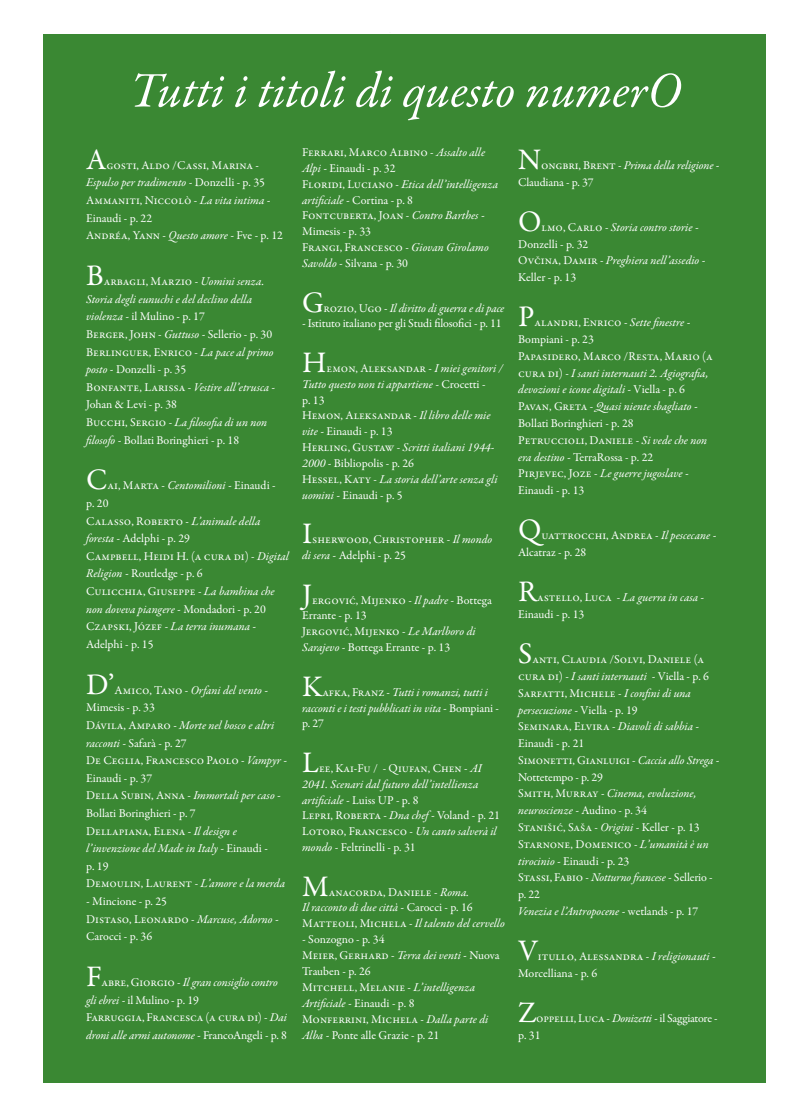
<style>
.page{position:relative;width:808px;height:1117px;background:#fff}
.page>*{position:absolute;margin:0;border:0;box-sizing:border-box;transform-origin:0 0}
.t1{font:italic 50px "Garamond Premr Pro";letter-spacing:-.005em;color:#fff}
.t2{font:30px "Garamond Premr Pro";color:#fff}
.t3{font:12px/17.6px "Garamond Premr Pro";color:#fff}
.t4{font:italic 12px/15.9px "Garamond Premr Pro";letter-spacing:-.01em;color:#fff}
.t5{font:12px/16.8px "Garamond Premr Pro";letter-spacing:-.02em;color:#fff}
.s1{font-style:italic}
.s2{font-style:normal}
</style>
<div class="page">
<div style="left:43px;top:34px;width:722px;height:1049px;background:#3a8833"></div>
<h1 class="t1" style="left:130px;top:59px;width:553px">Tutti i titoli di questo numerO</h1>
<h2 class="t2" style="left:86px;top:141px;width:22px">A</h2>
<p class="t3" style="left:86px;top:157px;width:198px;text-indent:20px">gosti, Aldo /Cassi, Marina -<br><span class="s1">Espulso per tradimento -</span> Donzelli - p. 35<br>Ammaniti, Niccolò - <span class="s1">La vita intima -<br></span>Einaudi - p. 22<br>Andréa, Yann - <span class="s1">Questo amore -</span> Fve - p. 12</p>
<h2 class="t2" style="left:86px;top:258px;width:19px">B</h2>
<p class="t3" style="left:86px;top:273px;width:191px;text-indent:18px">arbagli, Marzio - <span class="s1">Uomini senza.<br>Storia degli eunuchi e del declino della violenza -</span> il Mulino - p. 17<br>Berger, John - <span class="s1">Guttuso -</span> Sellerio - p. 30<br>Berlinguer, Enrico - <span class="s1">La pace al primo posto -</span> Donzelli - p. 35<br>Bonfante, Larissa - <span class="s1">Vestire all’etrusca - </span>Johan &amp; Levi - p. 38<br>Bucchi, Sergio - <span class="s1">La filosofia di un non filosofo -</span> Bollati Boringhieri - p. 18</p>
<h2 class="t2" style="left:86px;top:462px;width:23px">C</h2>
<p class="t3" style="left:86px;top:477px;width:204px;text-indent:22px">ai, Marta - <span class="s1">Centomilioni -</span> Einaudi -<br>p. 20<br>Calasso, Roberto - <span class="s1">L’animale della foresta -</span> Adelphi - p. 29<br>Campbell, Heidi H. (a cura di) - <span class="s1">Digital<br>Religion -</span> Routledge - p. 6<br>Culicchia, Giuseppe - <span class="s1">La bambina che non doveva piangere -</span> Mondadori - p. 20<br>Czapski, Józef - <span class="s1">La terra inumana -<br></span>Adelphi - p. 15</p>
<h2 class="t2" style="left:86px;top:666px;width:30px">D’</h2>
<p class="t3" style="left:86px;top:681px;width:202px;text-indent:29px">Amico, Tano - <span class="s1">Orfani del vento -<br></span>Mimesis - p. 33<br>Dávila, Amparo - <span class="s1">Morte nel bosco e altri racconti -</span> Safarà - p. 27<br>De Ceglia, Francesco Paolo - <span class="s1">Vampyr -<br></span>Einaudi - p. 37<br>Della Subin, Anna - <span class="s1">Immortali per caso -<br></span>Bollati Boringhieri - p. 7<br>Dellapiana, Elena - <span class="s1">Il design e l’invenzione del Made in Italy -</span> Einaudi -<br>p. 19<br>Demoulin, Laurent - <span class="s1">L’amore e la merda</span></p>
<p class="t3" style="left:86px;top:893px;width:194px"><span class="s1">-</span> Mincione - p. 25<br>Distaso, Leonardo - <span class="s1">Marcuse, Adorno -<br></span>Carocci - p. 36</p>
<h2 class="t2" style="left:86px;top:958px;width:17px">F</h2>
<p class="t3" style="left:86px;top:974px;width:202px;text-indent:16px">abre, Giorgio - <span class="s1">Il gran consiglio contro gli ebrei -</span> il Mulino - p. 19<br>Farruggia, Francesca (a cura di) - <span class="s1">Dai droni alle armi autonome -</span> FrancoAngeli - p. 8</p>
<p class="t3" style="left:302px;top:144px;width:197px;line-height:15.9px">Ferrari, Marco Albino - <span class="s1">Assalto alle<br>Alpi -</span> Einaudi - p. 32<br>Floridi, Luciano - <span class="s1">Etica dell’intelligenza artificiale -</span> Cortina - p. 8<br>Fontcuberta, Joan - <span class="s1">Contro Barthes -<br></span>Mimesis - p. 33<br>Frangi, Francesco - <span class="s1">Giovan Girolamo<br>Savoldo -</span> Silvana - p. 30</p>
<h2 class="t2" style="left:302px;top:284px;width:23px">G</h2>
<p class="t4" style="left:324px;top:300px;width:182px"><span class="s2">rozio, Ugo -</span> Il diritto di guerra e di pace</p>
<p class="t3" style="left:302px;top:315px;width:201px"><span class="s1">-</span> Istituto italiano per gli Studi filosofici - p. 11</p>
<h2 class="t2" style="left:302px;top:344px;width:26px">H</h2>
<p class="t4" style="left:302px;top:361px;width:202px;text-indent:24px"><span class="s2">emon, Aleksandar -</span> I miei genitori /<br>Tutto questo non ti appartiene - <span class="s2">Crocetti -<br>p. 13<br>Hemon, Aleksandar -</span> Il libro delle mie vite - <span class="s2">Einaudi - p. 13<br>Herling, Gustaw -</span> Scritti italiani 1944-<br>2000 - <span class="s2">Bibliopolis - p. 26<br>Hessel, Katy -</span> La storia dell’arte senza gli uomini - <span class="s2">Einaudi - p. 5</span></p>
<h2 class="t2" style="left:302px;top:516px;width:12px">I</h2>
<p class="t3" style="left:302px;top:532px;width:192px;line-height:15.9px;text-indent:10px">sherwood, Christopher - <span class="s1">Il mondo di sera -</span> Adelphi - p. 25</p>
<h2 class="t2" style="left:302px;top:576px;width:11px">J</h2>
<p class="t3" style="left:302px;top:592px;width:191px;line-height:15.9px;text-indent:10px">ergović, Mijenko - <span class="s1">Il padre -</span> Bottega<br>Errante - p. 13<br>Jergović, Mijenko - <span class="s1">Le Marlboro di<br>Sarajevo -</span> Bottega Errante - p. 13</p>
<h2 class="t2" style="left:302px;top:668px;width:22px">K</h2>
<p class="t4" style="left:302px;top:684px;width:198px;text-indent:20px"><span class="s2">afka, Franz -</span> Tutti i romanzi, tutti i racconti e i testi pubblicati in vita - <span class="s2">Bompiani - p. 27</span></p>
<h2 class="t2" style="left:302px;top:744px;width:18px">L</h2>
<p class="t3" style="left:302px;top:760px;width:199px;line-height:15.9px;text-indent:17px">ee, Kai-Fu / - Qiufan, Chen - <span class="s1">AI 2041. Scenari dal futuro dell’intellienza artificiale -</span> Luiss UP - p. 8<br>Lepri, Roberta - <span class="s1">Dna chef -</span> Voland - p. 21<br>Lotoro, Francesco - <span class="s1">Un canto salverà il mondo -</span> Feltrinelli - p. 31</p>
<h2 class="t2" style="left:302px;top:868px;width:28px">M</h2>
<p class="t3" style="left:302px;top:884px;width:204px;line-height:15.9px;text-indent:27px">anacorda, Daniele - <span class="s1">Roma.<br>Il racconto di due città -</span> Carocci - p. 16<br>Matteoli, Michela - <span class="s1">Il talento del cervello</span></p>
<p class="t3" style="left:302px;top:932px;width:199px;line-height:15.9px"><span class="s1">-</span> Sonzogno - p. 34<br>Meier, Gerhard - <span class="s1">Terra dei venti -</span> Nuova<br>Trauben - p. 26<br>Mitchell, Melanie - <span class="s1">L’intelligenza<br>Artificiale -</span> Einaudi - p. 8<br>Monferrini, Michela - <span class="s1">Dalla parte di<br>Alba -</span> Ponte alle Grazie - p. 21</p>
<h2 class="t2" style="left:518px;top:141px;width:25px">N</h2>
<p class="t3" style="left:518px;top:157px;width:203px;line-height:16.8px;text-indent:23px">ongbri, Brent - <span class="s1">Prima della religione -<br></span>Claudiana - p. 37</p>
<h2 class="t2" style="left:518px;top:203px;width:25px">O</h2>
<p class="t3" style="left:518px;top:219px;width:189px;line-height:16.8px;text-indent:23px">lmo, Carlo - <span class="s1">Storia contro storie -<br></span>Donzelli - p. 32<br>Ovčina, Damir - <span class="s1">Preghiera nell’assedio -<br></span>Keller - p. 13</p>
<h2 class="t2" style="left:518px;top:299px;width:18px">P</h2>
<p class="t3" style="left:518px;top:314px;width:196px;line-height:16.8px;text-indent:16px">alandri, Enrico - <span class="s1">Sette finestre -<br></span>Bompiani - p. 23<br>Papasidero, Marco /Resta, Mario (a cura di) - <span class="s1">I santi internauti 2. Agiografia, devozioni e icone digitali -</span> Viella - p. 6<br>Pavan, Greta - <span class="s1">Quasi niente sbagliato -<br></span>Bollati Boringhieri - p. 28<br>Petruccioli, Daniele - <span class="s1">Si vede che non era destino -</span> TerraRossa - p. 22<br>Pirjevec, Joze - <span class="s1">Le guerre jugoslave -<br></span>Einaudi - p. 13</p>
<h2 class="t2" style="left:518px;top:512px;width:25px">Q</h2>
<p class="t3" style="left:518px;top:527px;width:200px;line-height:16.8px;text-indent:23px">uattrocchi, Andrea - <span class="s1">Il pescecane -<br></span>Alcatraz - p. 28</p>
<h2 class="t2" style="left:518px;top:574px;width:20px">R</h2>
<p class="t3" style="left:518px;top:589px;width:188px;line-height:16.8px;text-indent:19px">astello, Luca - <span class="s1">La guerra in casa -<br></span>Einaudi - p. 13</p>
<h2 class="t2" style="left:518px;top:636px;width:16px">S</h2>
<p class="t3" style="left:518px;top:651px;width:203px;line-height:16.8px;text-indent:14px">anti, Claudia /Solvi, Daniele (a cura di) - <span class="s1">I santi internauti -</span> Viella - p. 6<br>Sarfatti, Michele - <span class="s1">I confini di una persecuzione -</span> Viella - p. 19<br>Seminara, Elvira - <span class="s1">Diavoli di sabbia -<br></span>Einaudi - p. 21<br>Simonetti, Gianluigi - <span class="s1">Caccia allo Strega -<br></span>Nottetempo - p. 29<br>Smith, Murray - <span class="s1">Cinema, evoluzione, neuroscienze -</span> Audino - p. 34<br>Stanišić, Saša - <span class="s1">Origini -</span> Keller - p. 13<br>Starnone, Domenico - <span class="s1">L’umanità è un tirocinio -</span> Einaudi - p. 23<br>Stassi, Fabio - <span class="s1">Notturno francese -</span> Sellerio - p. 22<br><span class="s1">Venezia e l’Antropocene -</span> wetlands - p. 17</p>
<h2 class="t2" style="left:518px;top:932px;width:21px">V</h2>
<p class="t3" style="left:518px;top:948px;width:199px;line-height:16.8px;text-indent:20px">itullo, Alessandra - <span class="s1">I religionauti -<br></span>Morcelliana - p. 6</p>
<h2 class="t2" style="left:518px;top:994px;width:20px">Z</h2>
<p class="t5" style="left:518px;top:1010px;width:201px;text-indent:18px">oppelli, Luca - <span class="s1">Donizetti -</span> il Saggiatore - p. 31</p>
</div>
